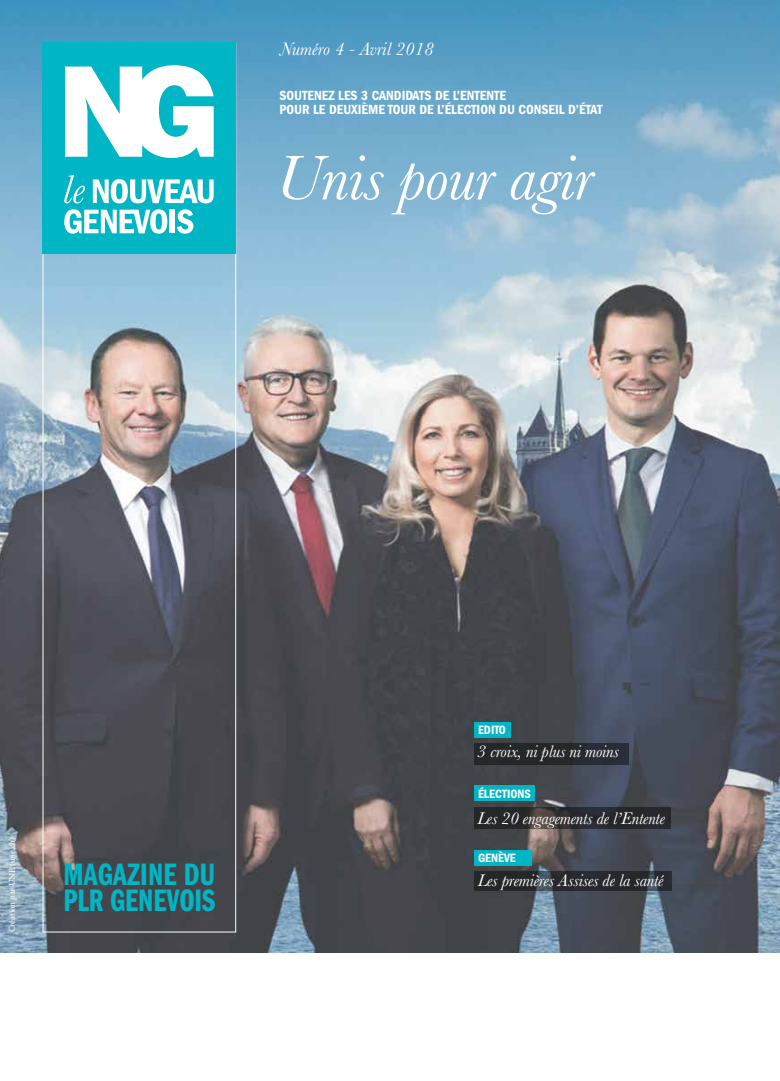
<style>
.page{position:relative;width:780px;height:1081px;background:#fff}
.page>*{position:absolute;margin:0;border:0;box-sizing:border-box;transform-origin:0 0}
.t1{font:italic 65px "Baskerville";letter-spacing:-.01em;color:#fff}
.t2{font:32.12px/26.2px "ITC Franklin Gothic Std Dm Cp";letter-spacing:-.005em;color:#00b5c4}
.t3{font:italic 18.75px "Baskerville";color:#fff}
.t4{font:italic 17.5px "Baskerville";letter-spacing:-.01em;color:#fff}
.t5{font:13.75px/13.8px "ITC Franklin Gothic Std Dm Cd";color:#fff}
.t6{font:12.5px "ITC Franklin Gothic Std Dm Cd";color:#fff}
.t7{font:8.75px "Minion Pro";color:#fff}
</style>
<div class="page">
<img style="left:0;top:0;width:780px;height:953px">
<div style="left:43px;top:43px;width:193px;height:211px;background:#00b5c4"></div>
<svg style="left:64px;top:175px;width:21px;height:28px"></svg>
<svg style="left:93px;top:179px;width:121px;height:24px"></svg>
<svg style="left:64px;top:209px;width:103px;height:25px"></svg>
<div style="left:169px;top:210px;width:6px;height:23px;background:#fff"></div>
<svg style="left:177px;top:209px;width:16px;height:25px"></svg>
<svg style="left:65px;top:65px;width:149px;height:93px"></svg>
<div style="left:474px;top:743px;width:155px;height:21px;background:linear-gradient(to right,#242525,#292d36)"></div>
<svg style="left:474px;top:807px;width:196px;height:21px;background:#2c2c2e"></svg>
<svg style="left:474px;top:871px;width:198px;height:20px;background:#292d31"></svg>
<div style="left:474px;top:721px;width:37px;height:16px;background:#00b5c4"></div>
<div style="left:474px;top:849px;width:57px;height:16px;background:#00b5c4"></div>
<div style="left:474px;top:785px;width:61px;height:16px;background:#00b5c4"></div>
<h3 class="t3" style="left:280px;top:36px;width:155px">Numéro 4 - Avril 2018</h3>
<p class="t5" style="left:279px;top:89px;width:324px">SOUTENEZ LES 3 CANDIDATS DE L’ENTENTE<br>POUR LE DEUXIÈME TOUR DE L’ÉLECTION DU CONSEIL D’ÉTAT</p>
<h1 class="t1" style="left:276px;top:135px;width:319px">Unis pour agir</h1>
<p class="t7" style="left:6px;top:932px;width:97px;rotate:-90deg">Création par UNE (une.ch)</p>
<h2 class="t2" style="left:63px;top:861px;width:153px">MAGAZINE DU<br>PLR GENEVOIS</h2>
<p class="t6" style="left:478px;top:722px;width:29px">EDITO</p>
<p class="t4" style="left:477px;top:740px;width:143px">3 croix, ni plus ni moins</p>
<p class="t6" style="left:478px;top:786px;width:54px">ÉLECTIONS</p>
<p class="t4" style="left:477px;top:806px;width:189px">Les 20 engagements de l’Entente</p>
<p class="t6" style="left:478px;top:850px;width:39px">GENÈVE</p>
<p class="t4" style="left:478px;top:868px;width:187px">Les premières Assises de la santé</p>
</div>
